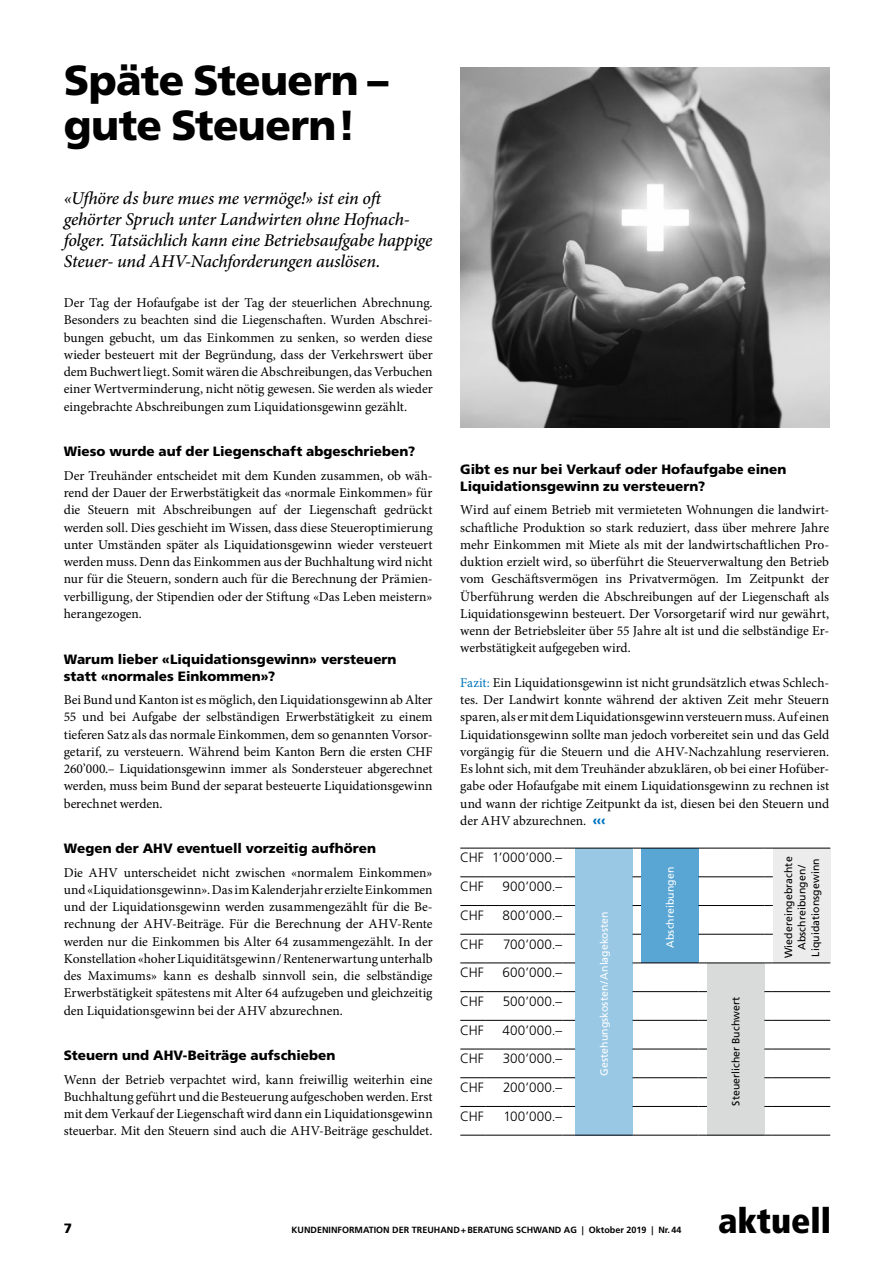
<style>
.page{position:relative;width:893px;height:1263px;background:#fff}
.page>*{position:absolute;margin:0;border:0;box-sizing:border-box;transform-origin:0 0}
.t1{font:900 42px/45px "Frutiger LT Std";letter-spacing:-.02em;color:#000}
.t2{font:900 condensed 34.95px "Frutiger LT Std";color:#000}
.t3{font:italic 500 18px/21px "Minion Pro";letter-spacing:-.01em;color:#000}
.t4{font:13.5px/17.2px "Minion Pro";letter-spacing:-.005em;color:#000;text-align:justify}
.t5{font:900 13.5px/17.2px "Frutiger LT Std";color:#000}
.t6{font:300 13.5px "Frutiger LT Std";letter-spacing:.02em;color:#000}
.t7{font:10.5px/13.5px "Frutiger LT Std";letter-spacing:.005em;color:#000;text-align:center}
.t8{font:10.5px "Frutiger LT Std";letter-spacing:.01em;color:#fff}
.t9{font:700 9px "Frutiger LT Std";color:#000}
.s1{color:#0075bf}
.s2{font-family:"Frutiger LT Std";font-weight:900;color:#0075bf}
</style>
<div class="page">
<div style="left:575px;top:848px;width:57px;height:287px;background:#99c8e5"></div>
<div style="left:641px;top:848px;width:57px;height:115px;background:#59a6d5"></div>
<div style="left:773px;top:848px;width:57px;height:115px;background:#ececec"></div>
<div style="left:707px;top:963px;width:57px;height:172px;background:#d9dada"></div>
<svg style="left:460px;top:848px;width:26px;height:1px"></svg>
<hr style="left:486px;top:848px;width:76px;height:1px;background:#000">
<svg style="left:562px;top:848px;width:13px;height:1px"></svg>
<hr style="left:575px;top:848px;width:57px;height:1px;background:#000">
<hr style="left:641px;top:848px;width:57px;height:1px;background:#000">
<hr style="left:707px;top:848px;width:57px;height:1px;background:#000">
<hr style="left:773px;top:848px;width:57px;height:1px;background:#000">
<svg style="left:460px;top:876px;width:26px;height:1px"></svg>
<hr style="left:486px;top:876px;width:76px;height:1px;background:#000">
<svg style="left:562px;top:876px;width:13px;height:1px"></svg>
<hr style="left:707px;top:876px;width:57px;height:1px;background:#000">
<svg style="left:460px;top:905px;width:26px;height:1px"></svg>
<hr style="left:486px;top:905px;width:76px;height:1px;background:#000">
<svg style="left:562px;top:905px;width:13px;height:1px"></svg>
<hr style="left:707px;top:905px;width:57px;height:1px;background:#000">
<svg style="left:460px;top:934px;width:26px;height:1px"></svg>
<hr style="left:486px;top:934px;width:76px;height:1px;background:#000">
<svg style="left:562px;top:934px;width:13px;height:1px"></svg>
<hr style="left:707px;top:934px;width:57px;height:1px;background:#000">
<svg style="left:460px;top:963px;width:26px;height:1px"></svg>
<hr style="left:486px;top:963px;width:76px;height:1px;background:#000">
<svg style="left:562px;top:963px;width:13px;height:1px"></svg>
<hr style="left:641px;top:963px;width:57px;height:1px;background:#000">
<hr style="left:707px;top:963px;width:57px;height:1px;background:#000">
<hr style="left:773px;top:963px;width:57px;height:1px;background:#000">
<svg style="left:460px;top:991px;width:26px;height:1px"></svg>
<hr style="left:486px;top:991px;width:76px;height:1px;background:#000">
<svg style="left:562px;top:991px;width:13px;height:1px"></svg>
<hr style="left:641px;top:991px;width:57px;height:1px;background:#000">
<hr style="left:773px;top:991px;width:57px;height:1px;background:#000">
<svg style="left:460px;top:1020px;width:26px;height:1px"></svg>
<hr style="left:486px;top:1020px;width:76px;height:1px;background:#000">
<svg style="left:562px;top:1020px;width:13px;height:1px"></svg>
<hr style="left:641px;top:1020px;width:57px;height:1px;background:#000">
<hr style="left:773px;top:1020px;width:57px;height:1px;background:#000">
<svg style="left:460px;top:1049px;width:26px;height:1px"></svg>
<hr style="left:486px;top:1049px;width:76px;height:1px;background:#000">
<svg style="left:562px;top:1049px;width:13px;height:1px"></svg>
<hr style="left:641px;top:1049px;width:57px;height:1px;background:#000">
<hr style="left:773px;top:1049px;width:57px;height:1px;background:#000">
<svg style="left:460px;top:1077px;width:26px;height:1px"></svg>
<hr style="left:486px;top:1077px;width:76px;height:1px;background:#000">
<svg style="left:562px;top:1077px;width:13px;height:1px"></svg>
<hr style="left:641px;top:1077px;width:57px;height:1px;background:#000">
<hr style="left:773px;top:1077px;width:57px;height:1px;background:#000">
<svg style="left:460px;top:1106px;width:26px;height:1px"></svg>
<hr style="left:486px;top:1106px;width:76px;height:1px;background:#000">
<svg style="left:562px;top:1106px;width:13px;height:1px"></svg>
<hr style="left:641px;top:1106px;width:57px;height:1px;background:#000">
<hr style="left:773px;top:1106px;width:57px;height:1px;background:#000">
<svg style="left:460px;top:1135px;width:26px;height:1px"></svg>
<hr style="left:486px;top:1135px;width:76px;height:1px;background:#000">
<svg style="left:562px;top:1135px;width:13px;height:1px"></svg>
<hr style="left:575px;top:1135px;width:57px;height:1px;background:#000">
<hr style="left:641px;top:1135px;width:57px;height:1px;background:#000">
<hr style="left:707px;top:1135px;width:57px;height:1px;background:#000">
<hr style="left:773px;top:1135px;width:57px;height:1px;background:#000">
<img style="left:460px;top:68px;width:369px;height:360px">
<h1 class="t1" style="left:64px;top:58px;width:326px">Späte Steuern – gute Steuern!</h1>
<h3 class="t3" style="left:64px;top:187px;width:370px">«Ufhöre ds bure mues me vermöge!» ist ein oft gehörter Spruch unter Landwirten ohne Hofnach&shy;folger. Tatsächlich kann eine Betriebsaufgabe happige Steuer- und AHV-Nachforderungen auslösen.</h3>
<p class="t4" style="left:64px;top:294px;width:370px">Der Tag der Hofaufgabe ist der Tag der steuerlichen Abrechnung.<br>Besonders zu beachten sind die Liegenschaften. Wurden Abschrei&shy;bungen gebucht, um das Einkommen zu senken, so werden diese wieder besteuert mit der Begründung, dass der Verkehrswert über dem Buchwert liegt. Somit wären die Abschreibungen, das Verbuchen einer Wertverminderung, nicht nötig gewesen. Sie werden als wieder eingebrachte Abschreibungen zum Liquidationsgewinn gezählt.</p>
<p class="t5" style="left:64px;top:443px;width:353px">Wieso wurde auf der Liegenschaft abgeschrieben?</p>
<p class="t4" style="left:64px;top:467px;width:370px">Der Treuhänder entscheidet mit dem Kunden zusammen, ob wäh&shy;rend der Dauer der Erwerbstätigkeit das «normale Einkommen» für die Steuern mit Abschreibungen auf der Liegenschaft gedrückt werden soll. Dies geschieht im Wissen, dass diese Steueroptimierung unter Umständen später als Liquidationsgewinn wieder versteuert werden muss. Denn das Einkommen aus der Buchhaltung wird nicht nur für die Steuern, sondern auch für die Berechnung der Prämien&shy;verbilligung, der Stipendien oder der Stiftung «Das Leben meistern» herangezogen.</p>
<p class="t5" style="left:64px;top:650px;width:334px">Warum lieber «Liquidationsgewinn» versteuern statt «normales Einkommen»?</p>
<p class="t4" style="left:64px;top:691px;width:370px">Bei Bund und Kanton ist es möglich, den Liquidationsgewinn ab Alter 55 und bei Aufgabe der selbständigen Erwerbstätigkeit zu einem tieferen Satz als das normale Einkommen, dem so genannten Vorsor&shy;getarif, zu versteuern. Während beim Kanton Bern die ersten CHF 260’000.– Liquidationsgewinn immer als Sondersteuer abgerechnet werden, muss beim Bund der separat besteuerte Liquidationsgewinn berechnet werden.</p>
<p class="t5" style="left:64px;top:840px;width:314px">Wegen der AHV eventuell vorzeitig aufhören</p>
<p class="t4" style="left:64px;top:864px;width:370px">Die AHV unterscheidet nicht zwischen «normalem Einkommen» und «Liquidationsgewinn». Das im Kalenderjahr erzielte Einkommen und der Liquidationsgewinn werden zusammengezählt für die Be&shy;rechnung der AHV-Beiträge. Für die Berechnung der AHV-Rente werden nur die Einkommen bis Alter 64 zusammengezählt. In der Konstellation «hoher Liquiditätsgewinn/Rentenerwartung unterhalb des Maximums» kann es deshalb sinnvoll sein, die selbständige Erwerbstätigkeit spätestens mit Alter 64 aufzugeben und gleichzeitig den Liquidationsgewinn bei der AHV abzurechnen.</p>
<p class="t5" style="left:64px;top:1047px;width:273px">Steuern und AHV-Beiträge aufschieben</p>
<p class="t4" style="left:64px;top:1071px;width:370px">Wenn der Betrieb verpachtet wird, kann freiwillig weiterhin eine Buchhaltung geführt und die Besteuerung aufgeschoben werden. Erst mit dem Verkauf der Liegenschaft wird dann ein Liquidationsgewinn steuerbar. Mit den Steuern sind auch die AHV-Beiträge geschuldet.</p>
<p class="t5" style="left:460px;top:460px;width:328px">Gibt es nur bei Verkauf oder Hofaufgabe einen<br>Liquidationsgewinn zu versteuern?</p>
<p class="t4" style="left:460px;top:501px;width:370px">Wird auf einem Betrieb mit vermieteten Wohnungen die landwirt&shy;schaftliche Produktion so stark reduziert, dass über mehrere Jahre mehr Einkommen mit Miete als mit der landwirtschaftlichen Pro&shy;duktion erzielt wird, so überführt die Steuerverwaltung den Betrieb vom Geschäftsvermögen ins Privatvermögen. Im Zeitpunkt der Überführung werden die Abschreibungen auf der Liegenschaft als Liquidationsgewinn besteuert. Der Vorsorgetarif wird nur gewährt, wenn der Betriebsleiter über 55 Jahre alt ist und die selbständige Er&shy;werbstätigkeit aufgegeben wird.</p>
<p class="t4" style="left:460px;top:674px;width:370px"><span class="s1">Fazit:</span> Ein Liquidationsgewinn ist nicht grundsätzlich etwas Schlech&shy;tes. Der Landwirt konnte während der aktiven Zeit mehr Steuern sparen, als er mit dem Liquidationsgewinn versteuern muss. Auf einen Liquidationsgewinn sollte man jedoch vorbereitet sein und das Geld vorgängig für die Steuern und die AHV-Nachzahlung reservieren.<br>Es lohnt sich, mit dem Treuhänder abzuklären, ob bei einer Hofüber&shy;gabe oder Hofaufgabe mit einem Liquidationsgewinn zu rechnen ist und wann der richtige Zeitpunkt da ist, diesen bei den Steuern und der AHV abzurechnen. <span class="s2">‹‹‹</span></p>
<p class="t6" style="left:460px;top:850px;width:104px">CHF 1’000’000.–</p>
<p class="t6" style="left:460px;top:879px;width:25px">CHF</p>
<p class="t6" style="left:502px;top:879px;width:61px">900’000.–</p>
<p class="t6" style="left:460px;top:907px;width:25px">CHF</p>
<p class="t6" style="left:502px;top:907px;width:61px">800’000.–</p>
<p class="t6" style="left:460px;top:936px;width:25px">CHF</p>
<p class="t6" style="left:503px;top:936px;width:61px">700’000.–</p>
<p class="t6" style="left:460px;top:965px;width:25px">CHF</p>
<p class="t6" style="left:503px;top:965px;width:61px">600’000.–</p>
<p class="t6" style="left:460px;top:994px;width:25px">CHF</p>
<p class="t6" style="left:503px;top:994px;width:61px">500’000.–</p>
<p class="t6" style="left:460px;top:1022px;width:25px">CHF</p>
<p class="t6" style="left:502px;top:1022px;width:61px">400’000.–</p>
<p class="t6" style="left:460px;top:1051px;width:25px">CHF</p>
<p class="t6" style="left:503px;top:1051px;width:61px">300’000.–</p>
<p class="t6" style="left:460px;top:1080px;width:25px">CHF</p>
<p class="t6" style="left:503px;top:1080px;width:61px">200’000.–</p>
<p class="t6" style="left:460px;top:1108px;width:25px">CHF</p>
<p class="t6" style="left:503px;top:1108px;width:61px">100’000.–</p>
<p class="t8" style="left:598px;top:1076px;width:166px;rotate:-90deg">Gestehungskosten/Anlagekosten</p>
<p class="t8" style="left:664px;top:948px;width:83px;rotate:-90deg">Abschreibungen</p>
<p class="t7" style="left:782px;top:958px;width:103px;rotate:-90deg">Wiedereingebrachte<br>Abschreibungen/<br>Liquidationsgewinn</p>
<p class="t7" style="left:729px;top:1105px;width:111px;rotate:-90deg">Steuerlicher Buchwert</p>
<p class="t5" style="left:64px;top:1220px;width:10px">7</p>
<p class="t9" style="left:292px;top:1225px;width:392px">KUNDENINFORMATION DER TREUHAND+BERATUNG SCHWAND AG | Oktober 2019 | Nr. 44</p>
<h2 class="t2" style="left:718px;top:1200px;width:115px">aktuell</h2>
</div>
